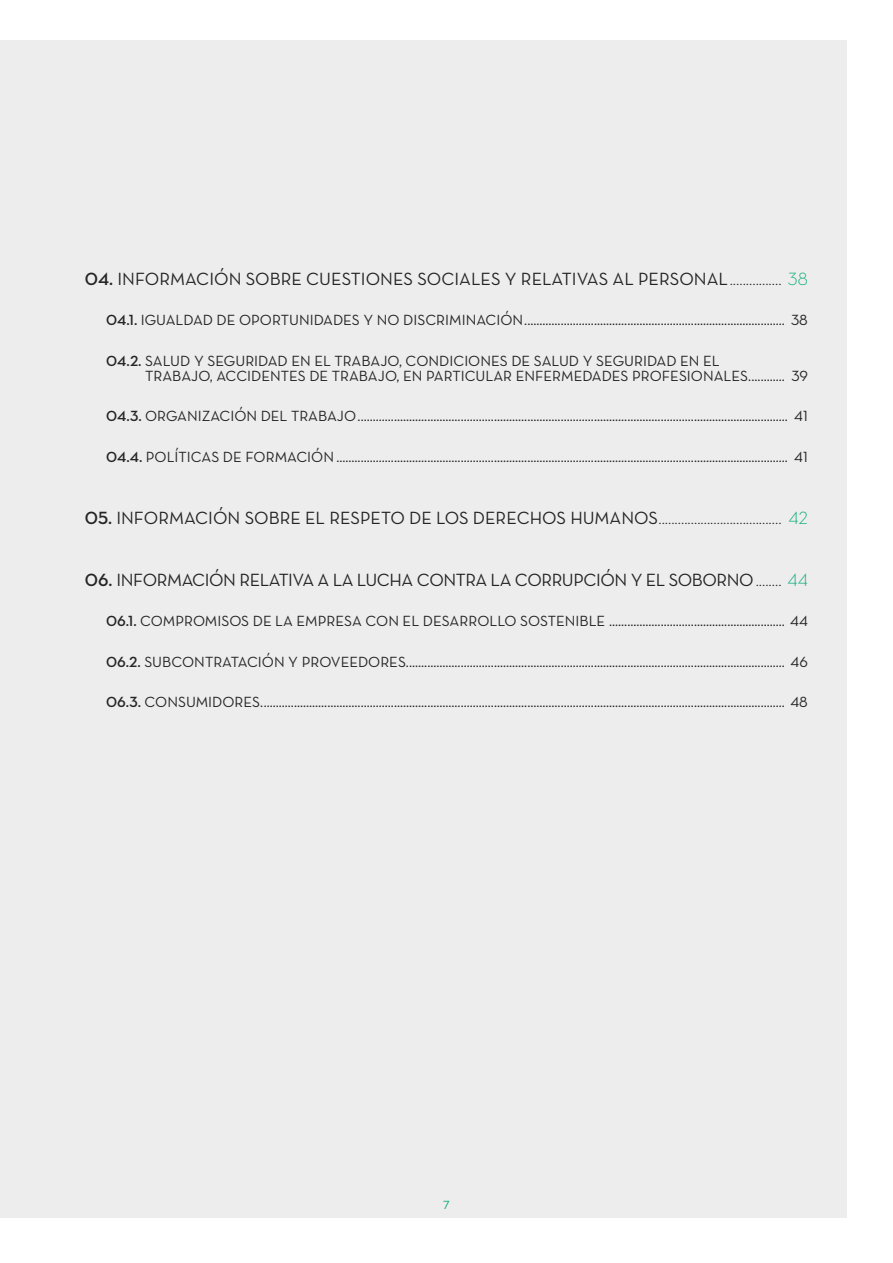
<style>
.page{position:relative;width:893px;height:1263px;background:#fff}
.page>*{position:absolute;margin:0;border:0;box-sizing:border-box;transform-origin:0 0}
.t1{font:18px "Neutra Text Book Alt";color:#242424}
.t2{font:18px "Neutra Text Book Alt";letter-spacing:-.025em;color:#242424}
.t3{font:15px/15px "Neutra Text Book Alt";color:#242424}
.t4{font:12px "Neutra Text Book Alt";color:#00a874}
.s1{font-family:"Neutra Text Demi Alt"}
.s2{font-family:"Neutra Text Light Alt"}
.s3{font-family:"Neutra Text Light Alt";color:#00a874}
</style>
<div class="page">
<div style="left:0;top:40px;width:846px;height:1178px;background:#ededed"></div>
<p class="t1" style="left:85px;top:268px;width:724px"><span class="s1">04.</span> INFORMACIÓN SOBRE CUESTIONES SOCIALES Y RELATIVAS AL PERSONAL<span class="s2">................</span> <span class="s3">38</span></p>
<p class="t3" style="left:106px;top:312px;width:703px"><span class="s1">04.1.</span> IGUALDAD DE OPORTUNIDADES Y NO DISCRIMINACIÓN...................................................................................... 38</p>
<p class="t3" style="left:145px;top:353px;width:664px;text-indent:-39px"><span class="s1">04.2.</span> SALUD Y SEGURIDAD EN EL TRABAJO, CONDICIONES DE SALUD Y SEGURIDAD EN EL<br>TRABAJO, ACCIDENTES DE TRABAJO, EN PARTICULAR ENFERMEDADES PROFESIONALES............ 39</p>
<p class="t3" style="left:106px;top:408px;width:703px"><span class="s1">04.3.</span> ORGANIZACIÓN DEL TRABAJO.............................................................................................................................................. 41</p>
<p class="t3" style="left:106px;top:449px;width:703px"><span class="s1">04.4.</span> POLÍTICAS DE FORMACIÓN ..................................................................................................................................................... 41</p>
<p class="t1" style="left:85px;top:507px;width:724px"><span class="s1">05.</span> INFORMACIÓN SOBRE EL RESPETO DE LOS DERECHOS HUMANOS<span class="s2">......................................</span> <span class="s3">42</span></p>
<p class="t2" style="left:85px;top:569px;width:724px"><span class="s1">06.</span> INFORMACIÓN RELATIVA A LA LUCHA CONTRA LA CORRUPCIÓN Y EL SOBORNO<span class="s2">........</span> <span class="s3">44</span></p>
<p class="t3" style="left:106px;top:613px;width:703px"><span class="s1">06.1.</span> COMPROMISOS DE LA EMPRESA CON EL DESARROLLO SOSTENIBLE .......................................................... 44</p>
<p class="t3" style="left:106px;top:654px;width:703px"><span class="s1">06.2.</span> SUBCONTRATACIÓN Y PROVEEDORES............................................................................................................................. 46</p>
<p class="t3" style="left:106px;top:694px;width:703px"><span class="s1">06.3.</span> CONSUMIDORES............................................................................................................................................................................. 48</p>
<p class="t4" style="left:443px;top:1198px;width:8px">7</p>
</div>
